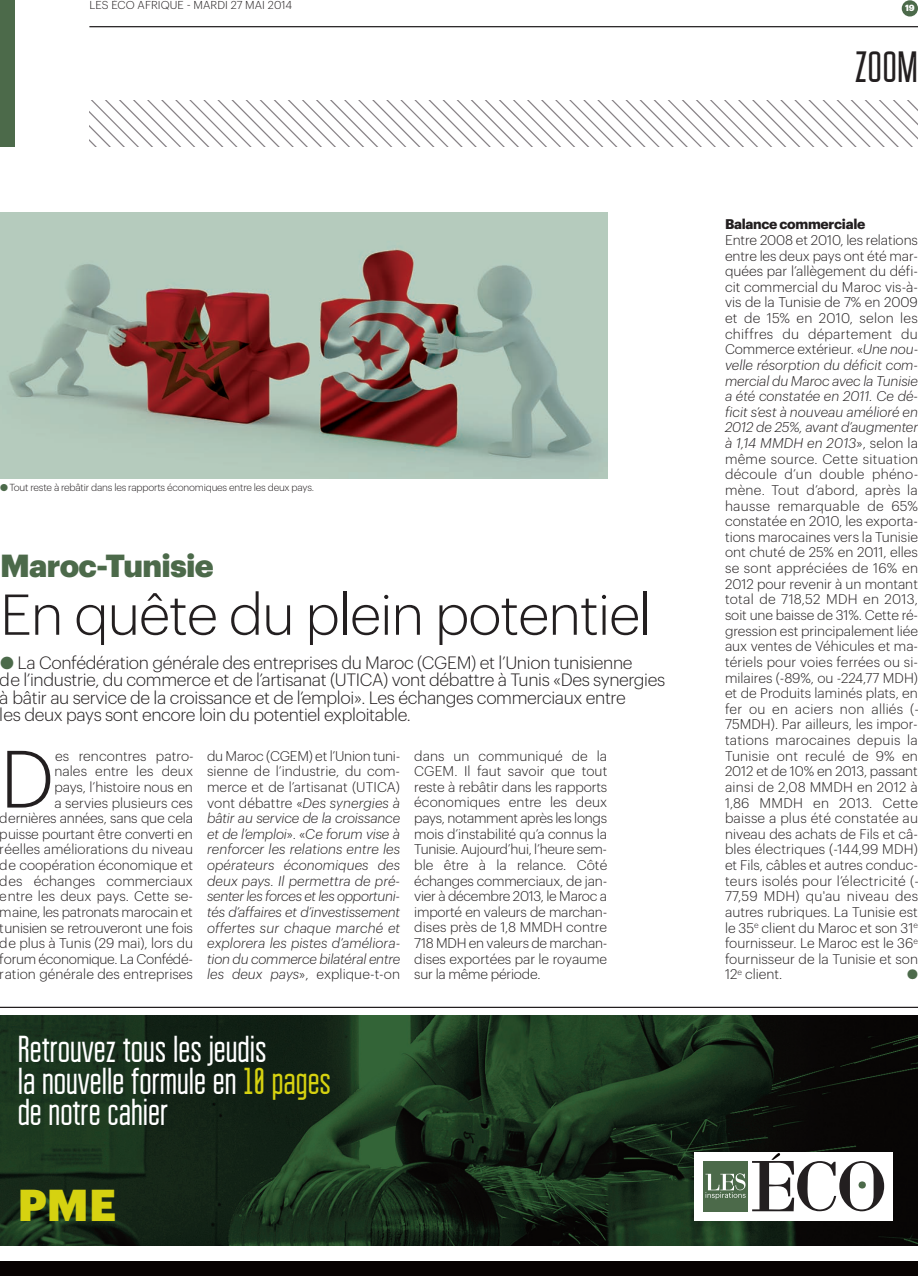
<style>
.page{position:relative;width:918px;height:1276px;background:#fff}
.page>*{position:absolute;margin:0;border:0;box-sizing:border-box;transform-origin:0 0}
.t1{font:300 79.25px "Graphik";color:#231f20}
.t2{font:300 56.25px "Graphik";letter-spacing:-.02em;color:#231f20}
.t3{font:43.75px "Bravo RG";color:#231f20}
.t4{font:900 43.75px "Graphik";color:#d6d210}
.t5{font:37.5px/31.6px "Bravo RG";color:#fff}
.t6{font:900 31.25px "Graphik";letter-spacing:-.02em;color:#4c6a4a}
.t7{font:300 17.5px/17.5px "Graphik";letter-spacing:-.02em;color:#231f20}
.t8{font:300 13.75px/15.6px "Graphik";color:#231f20;text-align:justify}
.t9{font:italic 300 13.75px/15.6px "Graphik";letter-spacing:-.015em;color:#231f20;text-align:justify}
.t10{font:700 13.75px "Graphik";letter-spacing:-.02em;color:#231f20}
.t11{font:13.75px "Zapf Dingbats";color:#4c6a4a}
.t12{font:300 11.25px "Graphik";letter-spacing:.005em;color:#231f20}
.t13{font:300 10px "Graphik";letter-spacing:-.02em;color:#231f20}
.t14{font:700 8.75px "Graphik";color:#fff}
.s1{color:#4c6a4a}
.s2{font-style:normal}
.s3{color:#d6d210}
.s4{font-style:italic}
</style>
<div class="page">
<img style="left:0;top:213px;width:607px;height:266px">
<div style="left:0;top:1261px;width:918px;height:15px;background:#080302"></div>
<hr style="left:89px;top:26px;width:829px;height:1px;background:#231f20">
<div style="left:0;top:0;width:14px;height:147px;background:#4c6a4a"></div>
<img style="left:89px;top:100px;width:829px;height:47px">
<div style="left:901px;top:0;width:17px;height:17px;background:#4c6a4a;border-radius:50%"></div>
<img style="left:0;top:1015px;width:918px;height:230px">
<hr style="left:0;top:1006px;width:918px;height:2px;background:#231f20">
<div style="left:694px;top:1152px;width:199px;height:68px;background:#fff"></div>
<svg style="left:752px;top:1153px;width:132px;height:58px"></svg>
<div style="left:703px;top:1161px;width:45px;height:50px;background:#4c6a4a"></div>
<svg style="left:705px;top:1173px;width:40px;height:26px"></svg>
<p class="t12" style="left:89px;top:1px;width:204px">LES ÉCO AFRIQUE - MARDI 27 MAI 2014</p>
<p class="t13" style="left:0;top:483px;width:316px"><span class="s1">●</span> Tout reste à rebâtir dans les rapports économiques entre les deux pays.</p>
<h3 class="t6" style="left:0;top:551px;width:215px">Maroc-Tunisie</h3>
<h2 class="t2" style="left:0;top:591px;width:653px">En quête du plein potentiel</h2>
<p class="t7" style="left:0;top:655px;width:667px"><span class="s1">●</span> La Confédération générale des entreprises du Maroc (CGEM) et l’Union tunisienne<br>de l’industrie, du commerce et de l’artisanat (UTICA) vont débattre à Tunis «Des synergies à bâtir au service de la croissance et de l’emploi». Les échanges commerciaux entre<br>les deux pays sont encore loin du potentiel exploitable.</p>
<h1 class="t1" style="left:0;top:746px;width:56px">D</h1>
<p class="t8" style="left:0;top:749px;width:195px;text-align:right">es rencontres patro-<br>nales entre les deux<br>pays, l’histoire nous en<br>a servies plusieurs ces dernières années, sans que cela puisse pourtant être converti en réelles améliorations du niveau de coopération économique et des échanges commerciaux entre les deux pays. Cette se&shy;maine, les patronats marocain et tunisien se retrouveront une fois de plus à Tunis (29 mai), lors du forum économique. La Confédé&shy;ration générale des entreprises</p>
<p class="t9" style="left:207px;top:749px;width:195px"><span class="s2">du Maroc (CGEM) et l’Union tuni&shy;sienne de l’industrie, du com&shy;merce et de l’artisanat (UTICA) vont débattre «</span>Des synergies à bâtir au service de la croissance et de l’emploi<span class="s2">». «</span>Ce forum vise à renforcer les relations entre les opérateurs économiques des deux pays. Il permettra de pré&shy;senter les forces et les opportuni&shy;tés d’affaires et d’investissement offertes sur chaque marché et explorera les pistes d’améliora&shy;tion du commerce bilatéral entre les deux pays<span class="s2">», explique-t-on</span></p>
<p class="t8" style="left:414px;top:749px;width:195px">dans un communiqué de la CGEM. Il faut savoir que tout reste à rebâtir dans les rapports économiques entre les deux pays, notamment après les longs mois d’instabilité qu’a connus la Tunisie. Aujourd’hui, l’heure sem&shy;ble être à la relance. Côté échanges commerciaux, de jan&shy;vier à décembre 2013, le Maroc a importé en valeurs de marchan&shy;dises près de 1,8 MMDH contre 718 MDH en valeurs de marchan&shy;dises exportées par le royaume sur la même période.</p>
<h3 class="t5" style="left:18px;top:1036px;width:315px">Retrouvez tous les jeudis<br>la nouvelle formule en <span class="s3">10 pages </span>de notre cahier</h3>
<h3 class="t4" style="left:18px;top:1184px;width:100px">PME</h3>
<p class="t14" style="left:905px;top:5px;width:11px">19</p>
<h3 class="t3" style="left:854px;top:51px;width:65px">ZOOM</h3>
<p class="t10" style="left:725px;top:219px;width:142px">Balance commerciale</p>
<p class="t8" style="left:725px;top:233px;width:196px">Entre 2008 et 2010, les relations entre les deux pays ont été mar&shy;quées par l’allègement du défi&shy;cit commercial du Maroc vis-à&shy;vis de la Tunisie de 7% en 2009 et de 15% en 2010, selon les chiffres du département du Commerce extérieur. «<span class="s4">Une nou&shy;velle résorption du déficit com&shy;mercial du Maroc avec la Tunisie a été constatée en 2011. Ce dé&shy;ficit s’est à nouveau amélioré en 2012 de 25%, avant d’augmenter à 1,14 MMDH en 2013</span>», selon la même source. Cette situation découle d’un double phéno&shy;mène. Tout d’abord, après la hausse remarquable de 65% constatée en 2010, les exporta&shy;tions marocaines vers la Tunisie ont chuté de 25% en 2011, elles se sont appréciées de 16% en 2012 pour revenir à un montant total de 718,52 MDH en 2013, soit une baisse de 31%. Cette ré&shy;gression est principalement liée aux ventes de Véhicules et ma&shy;tériels pour voies ferrées ou si&shy;milaires (-89%, ou -224,77 MDH) et de Produits laminés plats, en fer ou en aciers non alliés (- 75MDH). Par ailleurs, les impor&shy;tations marocaines depuis la Tunisie ont reculé de 9% en 2012 et de 10% en 2013, passant ainsi de 2,08 MMDH en 2012 à 1,86 MMDH en 2013. Cette baisse a plus été constatée au niveau des achats de Fils et câ&shy;bles électriques (-144,99 MDH) et Fils, câbles et autres conduc&shy;teurs isolés pour l’électricité (- 77,59 MDH) qu'au niveau des autres rubriques. La Tunisie est le 35<sup>e</sup> client du Maroc et son 31<sup>e </sup>fournisseur. Le Maroc est le 36<sup>e </sup>fournisseur de la Tunisie et son 12<sup>e</sup> client.</p>
<p class="t11" style="left:907px;top:968px;width:12px">●</p>
</div>
